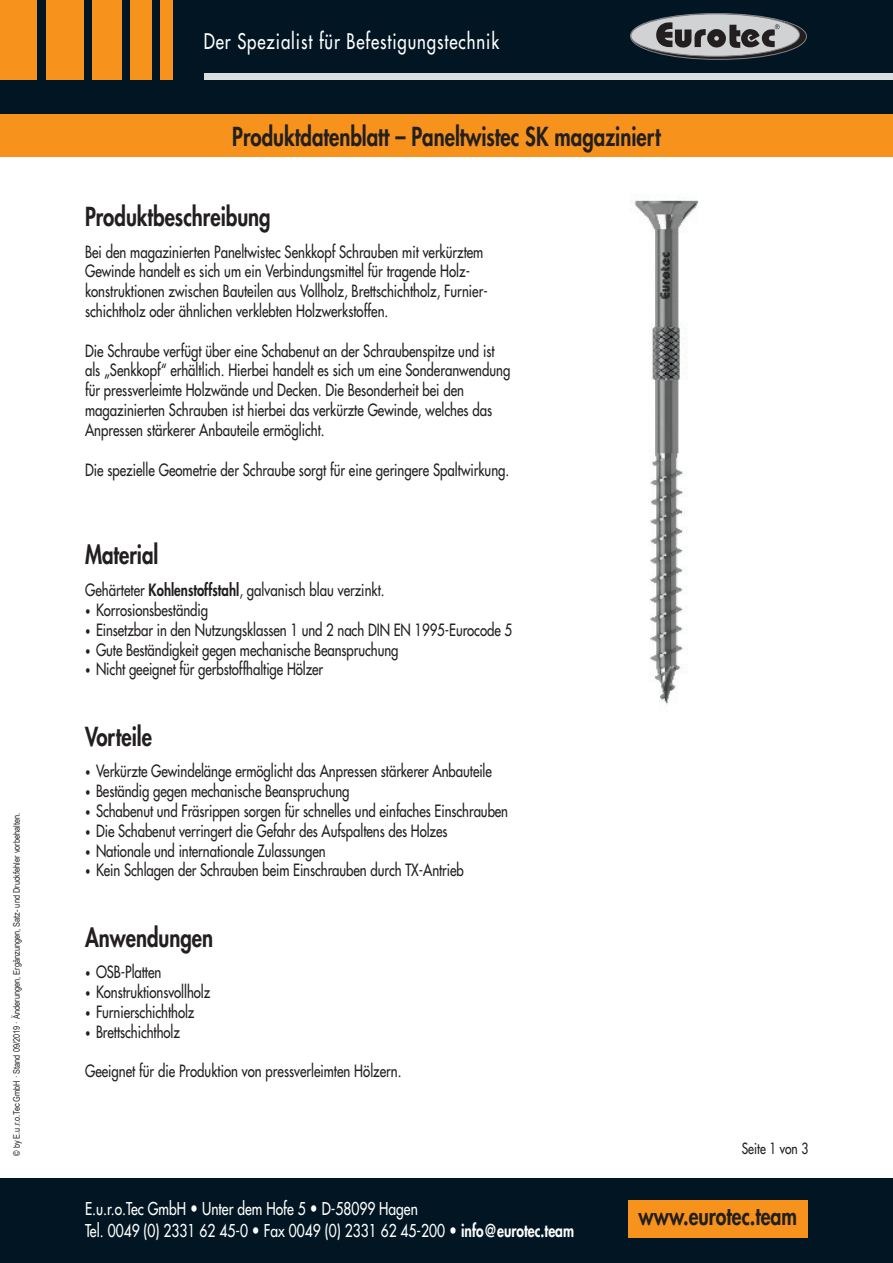
<style>
.page{position:relative;width:893px;height:1263px;background:#fff}
.page>*{position:absolute;margin:0;border:0;box-sizing:border-box;transform-origin:0 0}
.t1{font:800 25.5px "Futura Std";color:#231f20;scale:.8 1}
.t2{font:800 24.3px "Futura Std";color:#231f20;scale:.8 1}
.t3{font:500 21px "Futura Std";letter-spacing:.055em;color:#fff;scale:.8 1}
.t4{font:500 17.25px/22.5px "Futura Std";color:#fff;scale:.8 1}
.t5{font:500 16.5px/19.8px "Futura Std";color:#231f20;scale:.8 1}
.t6{font:500 15px "Futura Std";color:#231f20;scale:.8 1}
.t7{font:9px "Arial Narrow";color:#231f20}
.s1{font-weight:800}
.s2{font-size:12px}
</style>
<div class="page">
<div style="left:0;top:0;width:893px;height:137px;background:#011622"></div>
<div style="left:204px;top:74px;width:689px;height:6px;background:#dcdddf"></div>
<svg style="left:630px;top:13px;width:176px;height:46px"></svg>
<div style="left:631px;top:14px;width:168px;height:42px;background:#d1d2d4;border-radius:50%"></div>
<div style="left:630px;top:14px;width:170px;height:43px;border:1px solid #808285;border-radius:50%"></div>
<div style="left:630px;top:13px;width:177px;height:47px;border:1px solid #808285;border-radius:50%"></div>
<svg style="left:656px;top:22px;width:124px;height:27px"></svg>
<div style="left:0;top:0;width:37px;height:80px;background:#f7931d"></div>
<div style="left:46px;top:0;width:38px;height:80px;background:#f7931d"></div>
<div style="left:92px;top:0;width:30px;height:80px;background:#f7931d"></div>
<div style="left:131px;top:0;width:21px;height:80px;background:#f7931d"></div>
<div style="left:161px;top:0;width:12px;height:80px;background:#f7931d"></div>
<div style="left:0;top:114px;width:893px;height:43px;background:#f7931d"></div>
<div style="left:0;top:1178px;width:893px;height:85px;background:#011622"></div>
<div style="left:628px;top:1200px;width:180px;height:37px;background:#f7931d"></div>
<img style="left:631px;top:200px;width:68px;height:505px">
<p class="t7" style="left:10px;top:1156px;width:345px;rotate:-90deg">© by E.u.r.o.Tec GmbH · Stand 09/2019 · Änderungen, Ergänzungen, Satz- und Druckfehler vorbehalten.</p>
<p class="t3" style="left:204px;top:28px;width:371px">Der Spezialist für Befestigungstechnik</p>
<h1 class="t1" style="left:232px;top:121px;width:537px">Produktdatenblatt – Paneltwistec SK magaziniert</h1>
<h1 class="t1" style="left:85px;top:200px;width:234px">Produktbeschreibung</h1>
<p class="t5" style="left:85px;top:242px;width:505px">Bei den magazinierten Paneltwistec Senkkopf Schrauben mit verkürztem Gewinde handelt es sich um ein Verbindungsmittel für tragende Holz&shy;konstruktionen zwischen Bauteilen aus Vollholz, Brettschichtholz, Furnier&shy;schichtholz oder ähnlichen verklebten Holzwerkstoffen.</p>
<p class="t5" style="left:85px;top:341px;width:533px">Die Schraube verfügt über eine Schabenut an der Schraubenspitze und ist als „Senkkopf“ erhältlich. Hierbei handelt es sich um eine Sonderanwendung für pressverleimte Holzwände und Decken. Die Besonderheit bei den magazinierten Schrauben ist hierbei das verkürzte Gewinde, welches das Anpressen stärkerer Anbauteile ermöglicht.</p>
<p class="t5" style="left:85px;top:460px;width:532px">Die spezielle Geometrie der Schraube sorgt für eine geringere Spaltwirkung.</p>
<h1 class="t1" style="left:85px;top:539px;width:93px">Material</h1>
<p class="t5" style="left:85px;top:580px;width:376px">Gehärteter <span class="s1">Kohlenstoffstahl</span>, galvanisch blau verzinkt.</p>
<p class="t5" style="left:85px;top:600px;width:155px"><span class="s2">•</span> Korrosionsbeständig</p>
<p class="t5" style="left:85px;top:620px;width:535px"><span class="s2">•</span> Einsetzbar in den Nutzungsklassen 1 und 2 nach DIN EN 1995-Eurocode 5</p>
<p class="t5" style="left:85px;top:640px;width:393px"><span class="s2">•</span> Gute Beständigkeit gegen mechanische Beanspruchung</p>
<p class="t5" style="left:85px;top:659px;width:299px"><span class="s2">•</span> Nicht geeignet für gerbstoffhaltige Hölzer</p>
<h1 class="t1" style="left:85px;top:720px;width:85px">Vorteile</h1>
<p class="t5" style="left:85px;top:761px;width:510px"><span class="s2">•</span> Verkürzte Gewindelänge ermöglicht das Anpressen stärkerer Anbauteile</p>
<p class="t5" style="left:85px;top:781px;width:332px"><span class="s2">•</span> Beständig gegen mechanische Beanspruchung</p>
<p class="t5" style="left:85px;top:801px;width:530px"><span class="s2">•</span> Schabenut und Fräsrippen sorgen für schnelles und einfaches Einschrauben</p>
<p class="t5" style="left:85px;top:821px;width:455px"><span class="s2">•</span> Die Schabenut verringert die Gefahr des Aufspaltens des Holzes</p>
<p class="t5" style="left:85px;top:841px;width:302px"><span class="s2">•</span> Nationale und internationale Zulassungen</p>
<p class="t5" style="left:85px;top:860px;width:475px"><span class="s2">•</span> Kein Schlagen der Schrauben beim Einschrauben durch TX-Antrieb</p>
<h1 class="t1" style="left:85px;top:921px;width:162px">Anwendungen</h1>
<p class="t5" style="left:85px;top:962px;width:97px"><span class="s2">•</span> OSB-Platten</p>
<p class="t5" style="left:85px;top:982px;width:158px"><span class="s2">•</span> Konstruktionsvollholz</p>
<p class="t5" style="left:85px;top:1002px;width:138px"><span class="s2">•</span> Furnierschichtholz</p>
<p class="t5" style="left:85px;top:1022px;width:120px"><span class="s2">•</span> Brettschichtholz</p>
<p class="t5" style="left:85px;top:1061px;width:397px">Geeignet für die Produktion von pressverleimten Hölzern.</p>
<p class="t6" style="left:742px;top:1139px;width:85px">Seite 1 von 3</p>
<p class="t4" style="left:85px;top:1197px;width:613px">E.u.r.o.Tec GmbH <span class="s1">•</span> Unter dem Hofe 5 <span class="s1">•</span> D-58099 Hagen<br>Tel. 0049 (0) 2331 62 45-0 <span class="s1">•</span> Fax 0049 (0) 2331 62 45-200 <span class="s1">• info@eurotec.team</span></p>
<h2 class="t2" style="left:638px;top:1201px;width:200px">www.eurotec.team</h2>
</div>
